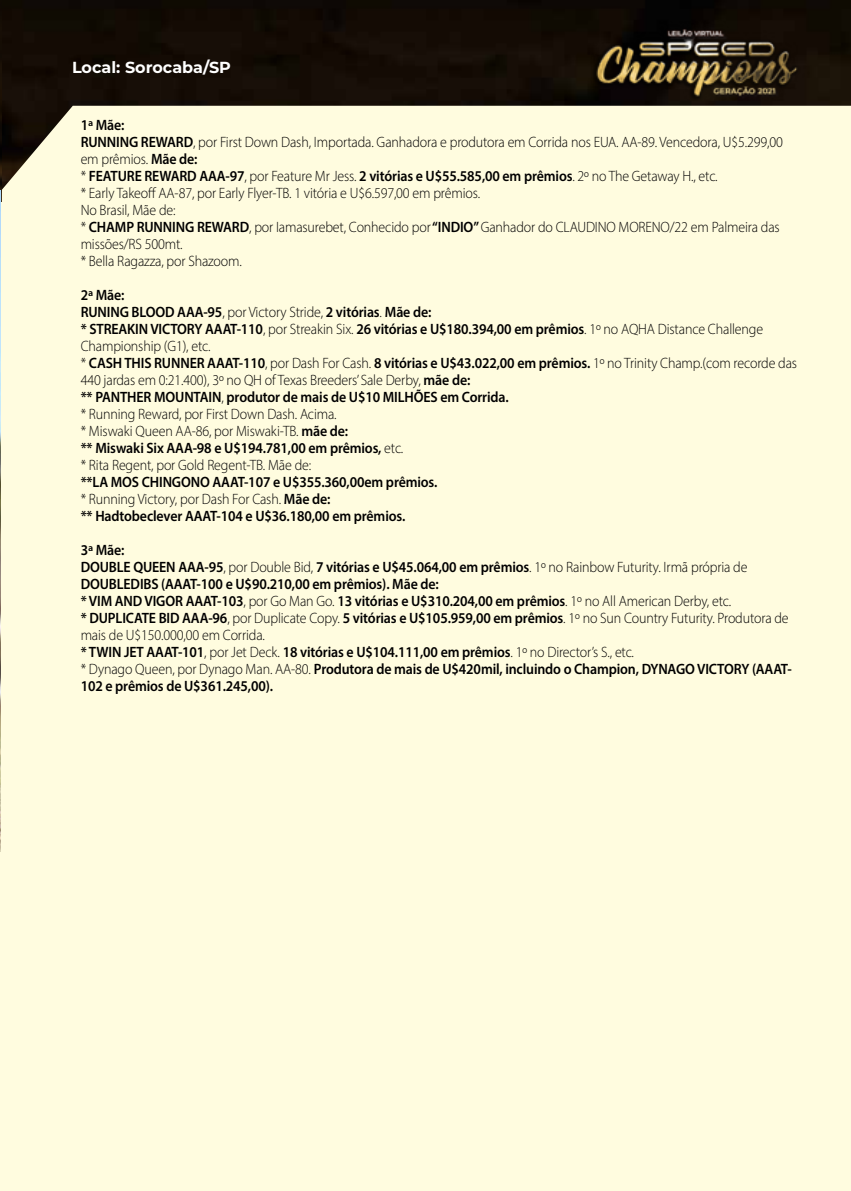
<style>
.page{position:relative;width:851px;height:1191px;background:#fff}
.page>*{position:absolute;margin:0;border:0;box-sizing:border-box;transform-origin:0 0}
.t1{font:700 16px "Montserrat";color:#fff}
.t2{font:300 15px/17px "Myriad Pro";letter-spacing:-.01em;color:#000;scale:.93 1}
.t3{font:600 15px/17px "Myriad Pro";letter-spacing:-.01em;color:#000;scale:.93 1}
.s1{font-weight:600}
.s2{font-weight:300}
</style>
<div class="page">
<div style="left:0;top:79px;width:850px;height:1112px;background:#fffcdf"></div>
<img style="left:1px;top:0;width:849px;height:190px">
<img style="left:0;top:0;width:1px;height:190px">
<img style="left:0;top:190px;width:1px;height:661px">
<img style="left:579px;top:22px;width:232px;height:84px">
<p class="t1" style="left:72px;top:56px;width:160px">Local: Sorocaba/SP</p>
<p class="t2" style="left:81px;top:116px;width:756px"><span class="s1">1ª Mãe:<br>RUNNING REWARD</span>, por First Down Dash, Importada. Ganhadora e produtora em Corrida nos EUA. AA-89. Vencedora, U$5.299,00 em prêmios. <span class="s1">Mãe de:<br></span>* <span class="s1">FEATURE REWARD AAA-97</span>, por Feature Mr Jess. <span class="s1">2 vitórias e U$55.585,00 em prêmios</span>. 2º no The Getaway H., etc.<br>* Early Takeoff AA-87, por Early Flyer-TB. 1 vitória e U$6.597,00 em prêmios.<br>No Brasil, Mãe de:<br>* <span class="s1">CHAMP RUNNING REWARD</span>, por Iamasurebet, Conhecido por <span class="s1">“INDIO”</span> Ganhador do CLAUDINO MORENO/22 em Palmeira das missões/RS 500mt.<br>* Bella Ragazza, por Shazoom.</p>
<p class="t2" style="left:81px;top:286px;width:771px"><span class="s1">2ª Mãe:<br>RUNING BLOOD AAA-95</span>, por Victory Stride, <span class="s1">2 vitórias</span>. <span class="s1">Mãe de:<br>* STREAKIN VICTORY AAAT-110</span>, por Streakin Six. <span class="s1">26 vitórias e U$180.394,00 em prêmios</span>. 1º no AQHA Distance Challenge Championship (G1), etc.<br>* <span class="s1">CASH THIS RUNNER AAAT-110</span>, por Dash For Cash. <span class="s1">8 vitórias e U$43.022,00 em prêmios.</span> 1º no Trinity Champ.(com recorde das 440 jardas em 0:21.400), 3º no QH of Texas Breeders’ Sale Derby, <span class="s1">mãe de:<br>** PANTHER MOUNTAIN</span>, <span class="s1">produtor de mais de U$10 MILHÕES em Corrida.<br></span>* Running Reward, por First Down Dash. Acima.<br>* Miswaki Queen AA-86, por Miswaki-TB. <span class="s1">mãe de:<br>** Miswaki Six AAA-98 e U$194.781,00 em prêmios,</span> etc.<br>* Rita Regent, por Gold Regent-TB. Mãe de:</p>
<p class="t3" style="left:81px;top:473px;width:385px">**LA MOS CHINGONO AAAT-107 e U$355.360,00em prêmios. <span class="s2">* Running Victory, por Dash For Cash.</span> Mãe de:<br>** Hadtobeclever AAAT-104 e U$36.180,00 em prêmios.</p>
<p class="t3" style="left:81px;top:541px;width:766px">3ª Mãe:<br>DOUBLE QUEEN AAA-95<span class="s2">, por Double Bid,</span> 7 vitórias e U$45.064,00 em prêmios<span class="s2">. 1º no Rainbow Futurity. Irmã própria de </span>DOUBLEDIBS (AAAT-100 e U$90.210,00 em prêmios). Mãe de:<br>* VIM AND VIGOR AAAT-103<span class="s2">, por Go Man Go.</span> 13 vitórias e U$310.204,00 em prêmios<span class="s2">. 1º no All American Derby, etc.<br></span>* DUPLICATE BID AAA-96<span class="s2">, por Duplicate Copy.</span> 5 vitórias e U$105.959,00 em prêmios<span class="s2">. 1º no Sun Country Futurity. Produtora de mais de U$150.000,00 em Corrida.<br></span>* TWIN JET AAAT-101<span class="s2">, por Jet Deck.</span> 18 vitórias e U$104.111,00 em prêmios<span class="s2">. 1º no Director’s S., etc.<br>* Dynago Queen, por Dynago Man. AA-80.</span> Produtora de mais de U$420mil, incluindo o Champion, DYNAGO VICTORY (AAAT-102 e prêmios de U$361.245,00).</p>
</div>
